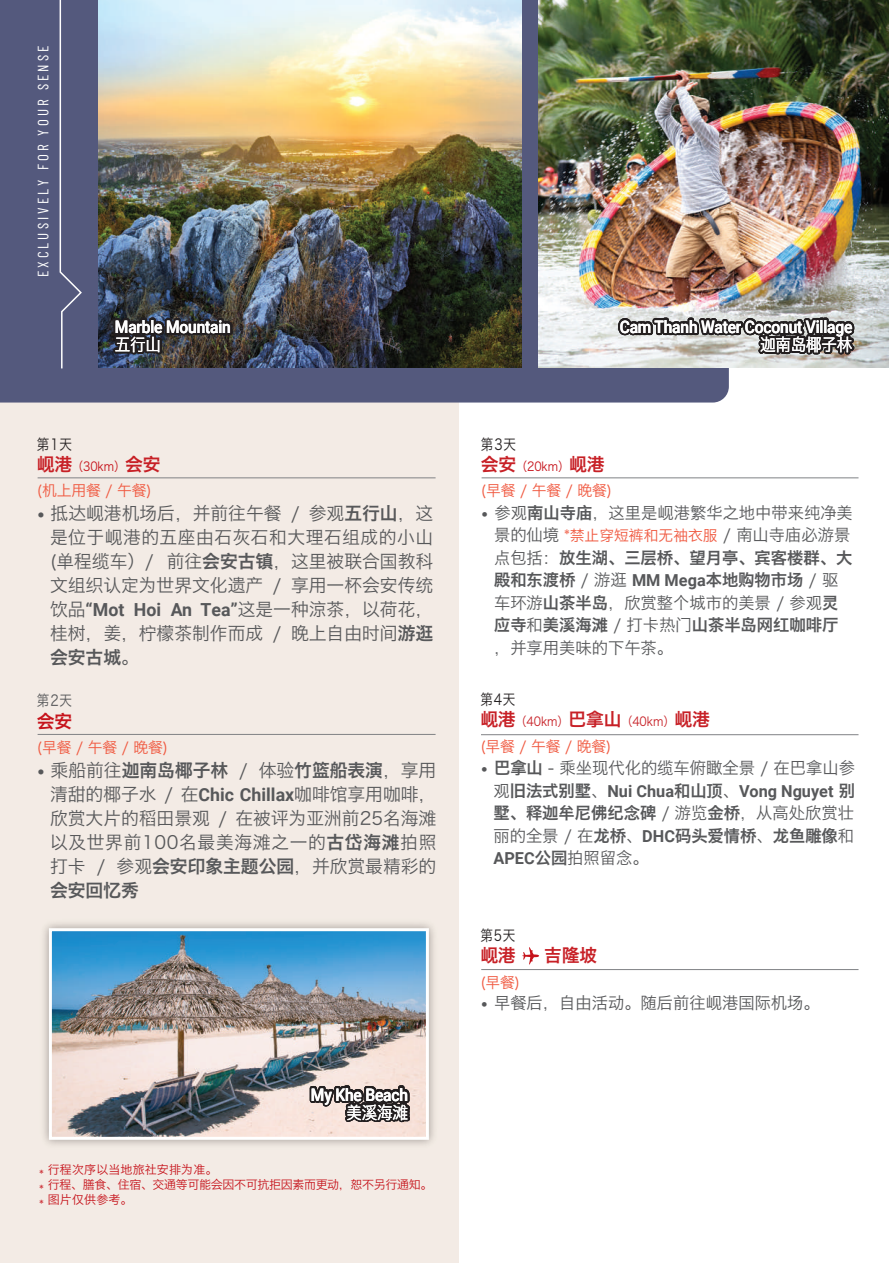
<style>
.page{position:relative;width:889px;height:1263px;background:#fff}
.page>*{position:absolute;margin:0;border:0;box-sizing:border-box;transform-origin:0 0}
.t1{font:18px/24px "Hiragino Sans GB W3";color:#57585a;text-align:justify}
.t2{font:18px "Hiragino Sans GB W6";color:#57585a}
.t3{font:18px "Hiragino Sans GB W6";color:#c72026}
.t4{font:18px "Hiragino Sans GB W6";color:#c6131b}
.t5{font:500 17.25px "Roboto";letter-spacing:-.01em;color:#fff;scale:.9 1}
.t6{font:17.25px "Hiragino Sans GB W3";letter-spacing:-.01em;color:#fff;scale:.9 1}
.t7{font:16.5px/22.5px "Hiragino Sans GB W3";color:#57585a;text-align:center}
.t8{font:16.5px/22.5px "Hiragino Sans GB W6";color:#57585a}
.t9{font:700 16.5px "Roboto";color:#57585a}
.t10{font:15px "Hiragino Sans GB W3";letter-spacing:-.01em;color:#f0583f}
.t11{font:15px "Barlow Condensed";letter-spacing:.205em;color:#fff}
.t12{font:15px "Hiragino Sans GB W3";letter-spacing:.07em;color:#231f20;scale:.84 1}
.t13{font:15px "Hiragino Sans GB W3";color:#57585a;scale:.84 1}
.t14{font:12.3px "Hiragino Sans GB W3";letter-spacing:-.01em;color:#c6131b;scale:.9 1}
.t15{font:12.3px "Hiragino Sans GB W3";letter-spacing:-.01em;color:#c72026;scale:.9 1}
.t16{font:12px/15px "Hiragino Sans GB W3";letter-spacing:-.03em;color:#c6131b}
.s1{font-family:"Hiragino Sans GB W6";font-size:18px;color:#c72026}
.s2{font-family:"Museo Sans 300"}
.s3{font-family:"Hiragino Sans GB W6"}
.s4{font-family:"Roboto";font-weight:700}
.s5{font-family:"Hiragino Sans GB W3"}
.s6{font-size:15px;color:#f0583f}
.s7{font-family:"Hiragino Sans GB W6";font-size:18px}
.s8{font-family:"Hiragino Sans GB W3";font-weight:400}
.s9{font-family:"Hiragino Sans GB W6";font-weight:400}
</style>
<div class="page">
<div style="left:0;top:145px;width:458px;height:1118px;background:#f3ebe5"></div>
<div style="left:0;top:0;width:729px;height:402px;background:#54597d"></div>
<img style="left:98px;top:0;width:424px;height:367px">
<img style="left:538px;top:0;width:351px;height:367px">
<svg style="left:59px;top:0;width:24px;height:370px;background:#5c6183"></svg>
<img style="left:53px;top:932px;width:372px;height:204px">
<div style="left:49px;top:928px;width:380px;height:212px;border:3px solid #fff"></div>
<hr style="left:481px;top:969px;width:377px;height:1px;background:#808285">
<svg style="left:522px;top:947px;width:17px;height:17px"></svg>
<img style="left:111px;top:293px;width:123px;height:64px">
<img style="left:615px;top:261px;width:243px;height:98px">
<hr style="left:38px;top:477px;width:397px;height:1px;background:#808285">
<hr style="left:38px;top:734px;width:397px;height:1px;background:#808285">
<hr style="left:481px;top:477px;width:377px;height:1px;background:#808285">
<hr style="left:481px;top:734px;width:377px;height:1px;background:#808285">
<img style="left:307px;top:993px;width:105px;height:139px">
<p class="t11" style="left:32px;top:277px;width:233px;rotate:-90deg">EXCLUSIVELY FOR YOUR SENSE</p>
<p class="t5" style="left:115px;top:315px;width:130px">Marble Mountain</p>
<p class="t6" style="left:115px;top:334px;width:53px">五行山</p>
<p class="t12" style="left:37px;top:435px;width:43px">第1天</p>
<p class="t14" style="left:37px;top:459px;width:139px"><span class="s1">岘港</span>（30km）<span class="s1">会安</span></p>
<p class="t10" style="left:37px;top:481px;width:116px">(机上用餐 / 午餐)</p>
<p class="t1" style="left:50px;top:501px;width:385px;text-indent:-12px"><span class="s2">•</span> 抵达岘港机场后，并前往午餐 / 参观<span class="s3">五行山</span>，这是位于岘港的五座由石灰石和大理石组成的小山(单程缆车）/ 前往<span class="s3">会安古镇</span>，这里被联合国教科文组织认定为世界文化遗产 / 享用一杯会安传统饮品<span class="s4">“Mot Hoi An Tea”</span>这是一种涼茶，以荷花，桂树，姜，柠檬茶制作而成 / 晚上自由时间<span class="s3">游逛</span></p>
<p class="t2" style="left:50px;top:646px;width:90px">会安古城<span class="s5">。</span></p>
<p class="t13" style="left:37px;top:691px;width:43px">第2天</p>
<p class="t4" style="left:37px;top:709px;width:37px">会安</p>
<p class="t10" style="left:37px;top:738px;width:133px">(早餐 / 午餐 / 晚餐)</p>
<p class="t2" style="left:38px;top:758px;width:400px"><span class="s2">•</span> <span class="s5">乘船前往</span>迦南岛椰子林 <span class="s5">/ 体验</span>竹篮船表演<span class="s5">，享用</span></p>
<p class="t1" style="left:50px;top:782px;width:388px">清甜的椰子水 / 在<span class="s4">Chic Chillax</span>咖啡馆享用咖啡，欣赏大片的稻田景观 / 在被评为亚洲前25名海滩以及世界前100名最美海滩之一的<span class="s3">古岱海滩</span>拍照打卡 / 参观<span class="s3">会安印象主题公园</span>，并欣赏最精彩的</p>
<p class="t2" style="left:50px;top:878px;width:90px">会安回忆秀</p>
<p class="t5" style="left:311px;top:1082px;width:109px">My Khe Beach</p>
<p class="t6" style="left:346px;top:1101px;width:70px">美溪海滩</p>
<p class="t16" style="left:39px;top:1162px;width:394px">* 行程次序以当地旅社安排为准。<br>* 行程、膳食、住宿、交通等可能会因不可抗拒因素而更动，恕不另行通知。* 图片仅供参考。</p>
<p class="t5" style="left:619px;top:315px;width:260px">Cam Thanh Water Coconut Village</p>
<p class="t6" style="left:760px;top:334px;width:104px">迦南岛椰子林</p>
<p class="t12" style="left:481px;top:435px;width:43px">第3天</p>
<p class="t14" style="left:481px;top:459px;width:139px"><span class="s1">会安</span>（20km）<span class="s1">岘港</span></p>
<p class="t10" style="left:481px;top:481px;width:133px">(早餐 / 午餐 / 晚餐)</p>
<p class="t7" style="left:481px;top:501px;width:373px"><span class="s2">•</span> 参观<span class="s3">南山寺庙</span>，这里是岘港繁华之地中带来纯净美景的仙境 <span class="s6">*禁止穿短裤和无袖衣服</span> / 南山寺庙必游景</p>
<p class="t8" style="left:494px;top:546px;width:360px"><span class="s5">点包括：</span>放生湖、三层桥、望月亭、宾客楼群、大殿和东渡桥 <span class="s5">/ 游逛</span> <span class="s4">MM Mega</span>本地购物市场 <span class="s5">/ 驱</span></p>
<p class="t7" style="left:494px;top:591px;width:346px">车环游<span class="s3">山茶半岛</span>，欣赏整个城市的美景 / 参观<span class="s3">灵</span></p>
<p class="t8" style="left:494px;top:613px;width:346px">应寺<span class="s5">和</span>美溪海滩 <span class="s5">/ 打卡热门</span>山茶半岛网红咖啡厅</p>
<p class="t7" style="left:494px;top:636px;width:181px">，并享用美味的下午茶。</p>
<p class="t12" style="left:480px;top:690px;width:43px">第4天</p>
<p class="t15" style="left:480px;top:714px;width:256px"><span class="s7">岘港</span>（40km）<span class="s7">巴拿山</span>（40km）<span class="s7">岘港</span></p>
<p class="t10" style="left:480px;top:737px;width:133px">(早餐 / 午餐 / 晚餐)</p>
<p class="t7" style="left:481px;top:757px;width:375px"><span class="s2">•</span> <span class="s3">巴拿山</span> - 乘坐现代化的缆车俯瞰全景 / 在巴拿山参</p>
<p class="t9" style="left:493px;top:779px;width:363px"><span class="s8">观</span><span class="s9">旧法式别墅</span><span class="s8">、</span>Nui Chua<span class="s9">和山顶</span><span class="s8">、</span>Vong Nguyet <span class="s9">别</span></p>
<p class="t8" style="left:493px;top:801px;width:362px">墅、释迦牟尼佛纪念碑 <span class="s5">/ 游览</span>金桥<span class="s5">，从高处欣赏壮丽的全景 / 在</span>龙桥<span class="s5">、</span><span class="s4">DHC</span>码头爱情桥<span class="s5">、</span>龙鱼雕像<span class="s5">和</span></p>
<p class="t7" style="left:493px;top:847px;width:157px"><span class="s4">APEC</span><span class="s3">公园</span>拍照留念。</p>
<p class="t12" style="left:480px;top:926px;width:43px">第5天</p>
<p class="t3" style="left:480px;top:944px;width:37px">岘港</p>
<p class="t3" style="left:544px;top:944px;width:54px">吉隆坡</p>
<p class="t10" style="left:480px;top:973px;width:41px">(早餐)</p>
<p class="t7" style="left:481px;top:991px;width:340px"><span class="s2">•</span> 早餐后，自由活动。随后前往岘港国际机场。</p>
</div>
